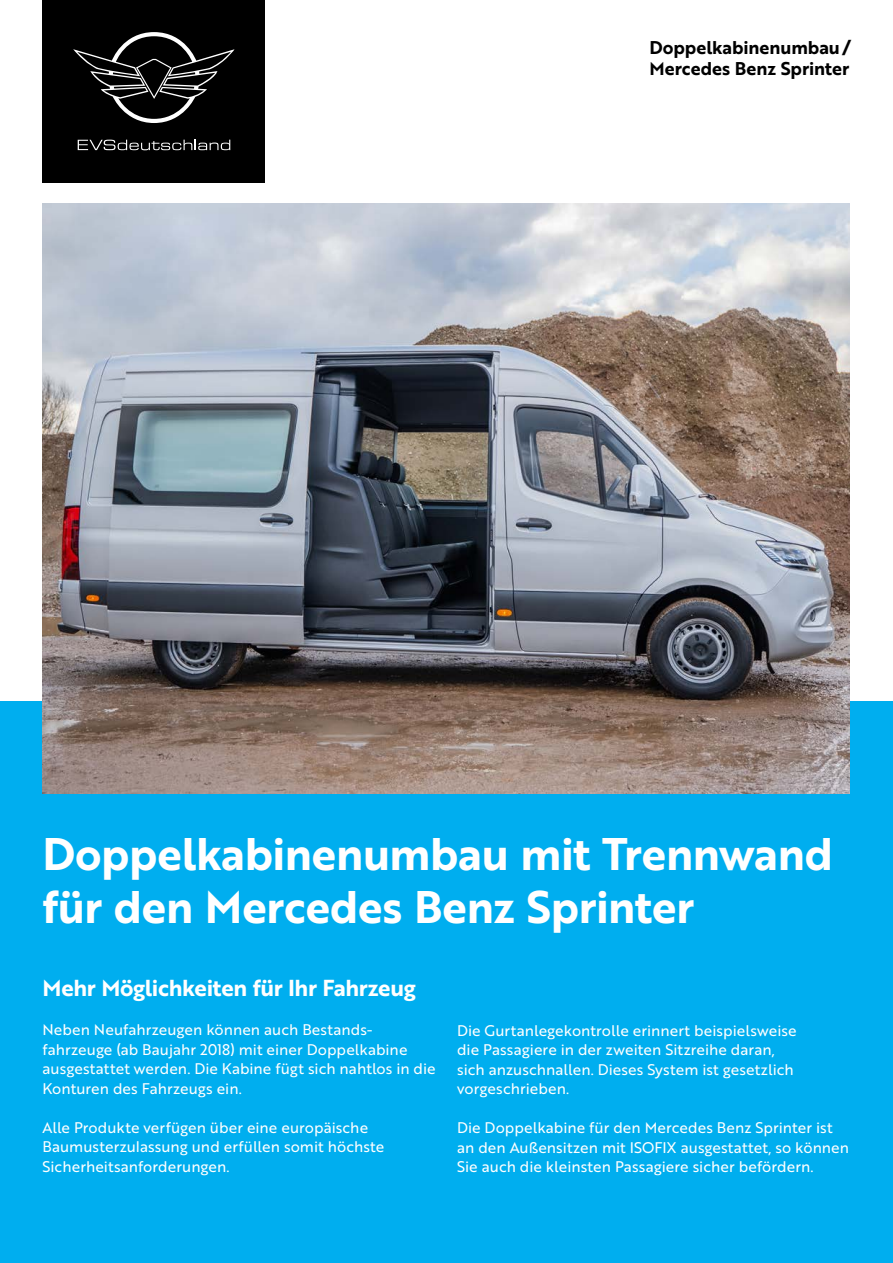
<style>
.page{position:relative;width:893px;height:1263px;background:#fff}
.page>*{position:absolute;margin:0;border:0;box-sizing:border-box;transform-origin:0 0}
.t1{font:44.4px/53.4px "Brother 1816 Bold";letter-spacing:-.005em;color:#fff}
.t2{font:22.5px "Brother 1816 Bold";letter-spacing:-.015em;color:#fff}
.t3{font:18px/21px "Brother 1816 Bold";color:#000}
.t4{font:15px/19.5px "Brother 1816 Regular";letter-spacing:.005em;color:#fff}
</style>
<div class="page">
<div style="left:43px;top:0;width:222px;height:182px;background:#000"></div>
<div style="left:0;top:702px;width:893px;height:561px;background:#00aeef"></div>
<svg style="left:78px;top:140px;width:152px;height:10px"></svg>
<svg style="left:73px;top:32px;width:162px;height:91px"></svg>
<img style="left:43px;top:204px;width:807px;height:589px">
<p class="t3" style="left:649px;top:37px;width:203px">Doppelkabinenumbau/<br>Mercedes Benz Sprinter</p>
<h1 class="t1" style="left:43px;top:825px;width:792px">Doppelkabinenumbau mit Trennwand für den Mercedes Benz Sprinter</h1>
<h2 class="t2" style="left:43px;top:971px;width:375px">Mehr Möglichkeiten für Ihr Fahrzeug</h2>
<p class="t4" style="left:43px;top:1020px;width:395px">Neben Neufahrzeugen können auch Bestands&shy;fahrzeuge (ab Baujahr 2018) mit einer Doppelkabine ausgestattet werden. Die Kabine fügt sich nahtlos in die Konturen des Fahrzeugs ein.</p>
<p class="t4" style="left:43px;top:1117px;width:343px">Alle Produkte verfügen über eine europäische<br>Baumusterzulassung und erfüllen somit höchste<br>Sicherheitsanforderungen.</p>
<p class="t4" style="left:457px;top:1020px;width:341px">Die Gurtanlegekontrolle erinnert beispielsweise die Passagiere in der zweiten Sitzreihe daran, sich anzuschnallen. Dieses System ist gesetzlich vorgeschrieben.</p>
<p class="t4" style="left:457px;top:1117px;width:393px">Die Doppelkabine für den Mercedes Benz Sprinter ist an den Außensitzen mit ISOFIX ausgestattet, so können<br>Sie auch die kleinsten Passagiere sicher befördern.</p>
</div>
